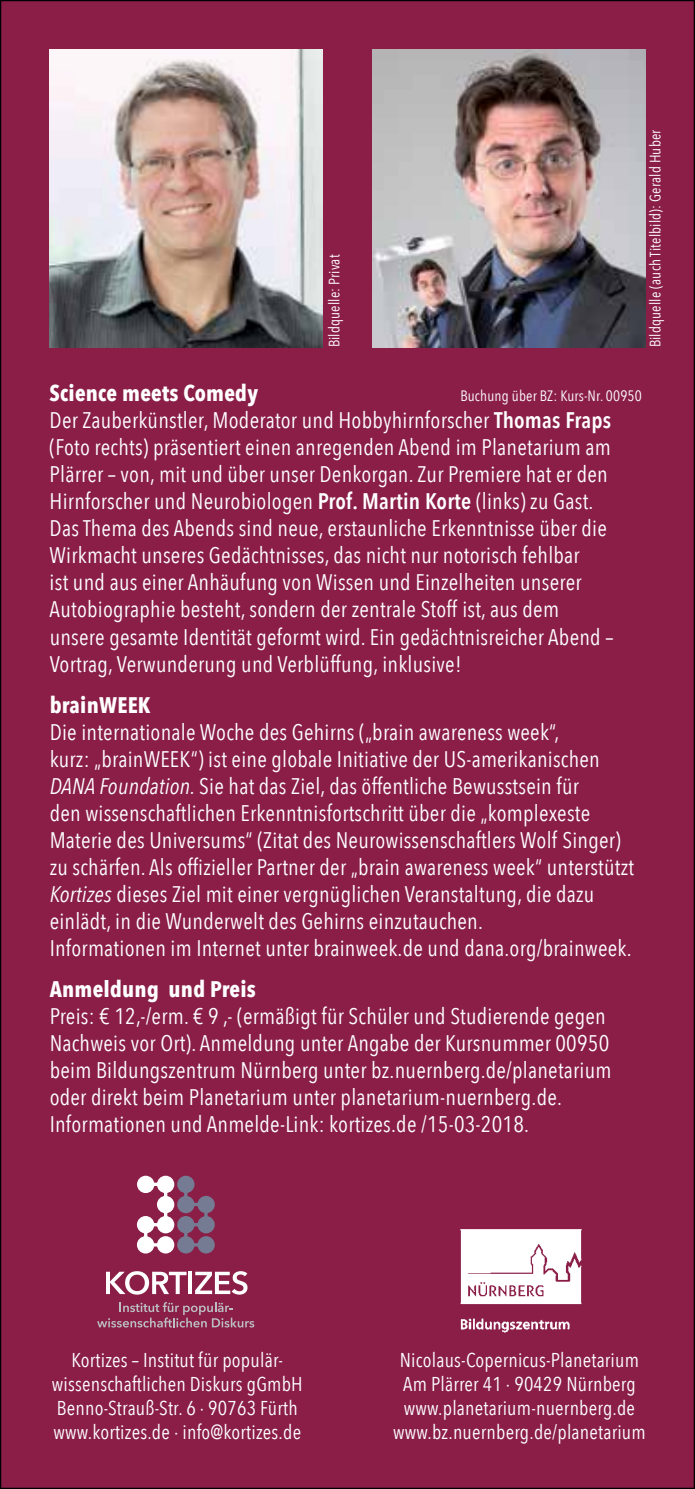
<style>
.page{position:relative;width:695px;height:1489px;background:#fff}
.page>*{position:absolute;margin:0;border:0;box-sizing:border-box;transform-origin:0 0}
.t1{font:22.5px/27px "Avenir Next Condensed";letter-spacing:.01em;color:#fff}
.t2{font:700 22.5px "Avenir Next Condensed";letter-spacing:.01em;color:#fff}
.t3{font:20px/24px "Avenir Next Condensed";letter-spacing:.01em;color:#fff;text-align:center}
.t4{font:15px "Avenir Next Condensed";letter-spacing:.01em;color:#fff}
.s1{font-weight:600}
.s2{font-style:italic}
</style>
<div class="page">
<div style="left:0;top:0;width:694px;height:1488px;background:#8a1e47"></div>
<svg style="left:97px;top:1302px;width:157px;height:25px"></svg>
<svg style="left:106px;top:1271px;width:80px;height:23px"></svg>
<hr style="left:188px;top:1271px;width:4px;height:22px;background:#fff">
<svg style="left:195px;top:1271px;width:52px;height:23px"></svg>
<div style="left:137px;top:1175px;width:17px;height:17px;background:#fff;border-radius:50%"></div>
<div style="left:157px;top:1235px;width:17px;height:18px;background:#fff;border-radius:50%"></div>
<div style="left:137px;top:1235px;width:17px;height:18px;background:#fff;border-radius:50%"></div>
<div style="left:157px;top:1215px;width:17px;height:18px;background:#fff;border-radius:50%"></div>
<div style="left:137px;top:1215px;width:17px;height:18px;background:#fff;border-radius:50%"></div>
<div style="left:157px;top:1175px;width:17px;height:17px;background:#fff;border-radius:50%"></div>
<div style="left:157px;top:1195px;width:17px;height:18px;background:#fff;border-radius:50%"></div>
<div style="left:177px;top:1175px;width:17px;height:17px;background:#747b93;border-radius:50%"></div>
<div style="left:177px;top:1235px;width:17px;height:18px;background:#747b93;border-radius:50%"></div>
<div style="left:197px;top:1235px;width:18px;height:18px;background:#747b93;border-radius:50%"></div>
<div style="left:177px;top:1215px;width:17px;height:18px;background:#747b93;border-radius:50%"></div>
<div style="left:197px;top:1215px;width:18px;height:18px;background:#747b93;border-radius:50%"></div>
<div style="left:177px;top:1195px;width:17px;height:18px;background:#747b93;border-radius:50%"></div>
<div style="left:197px;top:1195px;width:18px;height:18px;background:#747b93;border-radius:50%"></div>
<hr style="left:146px;top:1182px;width:20px;height:3px;background:#fff">
<hr style="left:146px;top:1222px;width:20px;height:4px;background:#fff">
<hr style="left:146px;top:1243px;width:20px;height:3px;background:#fff">
<hr style="left:164px;top:1184px;width:3px;height:40px;background:#fff">
<hr style="left:144px;top:1224px;width:3px;height:20px;background:#fff">
<hr style="left:185px;top:1202px;width:21px;height:3px;background:#747b93">
<hr style="left:186px;top:1222px;width:20px;height:4px;background:#747b93">
<hr style="left:186px;top:1243px;width:20px;height:3px;background:#747b93">
<hr style="left:204px;top:1204px;width:3px;height:20px;background:#747b93">
<hr style="left:184px;top:1224px;width:3px;height:20px;background:#747b93">
<hr style="left:184px;top:1184px;width:3px;height:20px;background:#747b93">
<img style="left:460px;top:1229px;width:122px;height:104px">
<img style="left:50px;top:50px;width:272px;height:297px">
<img style="left:372px;top:50px;width:273px;height:297px">
<p class="t4" style="left:321px;top:347px;width:94px;rotate:-90deg">Bildquelle: Privat</p>
<p class="t4" style="left:642px;top:347px;width:219px;rotate:-90deg">Bildquelle (auch Titelbild): Gerald Huber</p>
<p class="t2" style="left:50px;top:379px;width:210px">Science meets Comedy</p>
<p class="t4" style="left:460px;top:383px;width:183px">Buchung über BZ: Kurs-Nr. 00950</p>
<p class="t1" style="left:50px;top:406px;width:565px">Der Zauberkünstler, Moderator und Hobbyhirnforscher <span class="s1">Thomas Fraps </span>(Foto rechts) präsentiert einen anregenden Abend im Planetarium am Plärrer – von, mit und über unser Denkorgan. Zur Premiere hat er den Hirnforscher und Neurobiologen <span class="s1">Prof. Martin Korte</span> (links) zu Gast.<br>Das Thema des Abends sind neue, erstaunliche Erkenntnisse über die Wirkmacht unseres Gedächtnisses, das nicht nur notorisch fehlbar<br>ist und aus einer Anhäufung von Wissen und Einzelheiten unserer Autobiographie besteht, sondern der zentrale Stoff ist, aus dem unsere gesamte Identität geformt wird. Ein gedächtnisreicher Abend – Vortrag, Verwunderung und Verblüffung, inklusive!</p>
<p class="t2" style="left:50px;top:691px;width:103px">brainWEEK</p>
<p class="t1" style="left:50px;top:717px;width:586px">Die internationale Woche des Gehirns („brain awareness week“,<br>kurz: „brainWEEK“) ist eine globale Initiative der US-amerikanischen <span class="s2">DANA Foundation.</span> Sie hat das Ziel, das öffentliche Bewusstsein für<br>den wissenschaftlichen Erkenntnisfortschritt über die „komplexeste Materie des Universums“ (Zitat des Neurowissenschaftlers Wolf Singer) zu schärfen. Als offizieller Partner der „brain awareness week“ unterstützt <span class="s2">Kortizes</span> dieses Ziel mit einer vergnüglichen Veranstaltung, die dazu einlädt, in die Wunderwelt des Gehirns einzutauchen.<br>Informationen im Internet unter brainweek.de und dana.org/brainweek.</p>
<p class="t2" style="left:50px;top:975px;width:208px">Anmeldung und Preis</p>
<p class="t1" style="left:50px;top:1001px;width:563px">Preis: € 12,-/erm. € 9 ,- (ermäßigt für Schüler und Studierende gegen Nachweis vor Ort). Anmeldung unter Angabe der Kursnummer 00950 beim Bildungszentrum Nürnberg unter bz.nuernberg.de/planetarium oder direkt beim Planetarium unter planetarium-nuernberg.de.<br>Informationen und Anmelde-Link: kortizes.de /15-03-2018.</p>
<p class="t3" style="left:52px;top:1347px;width:252px">Kortizes – Institut für populär&shy;wissenschaftlichen Diskurs gGmbH Benno-Strauß-Str. 6 · 90763 Fürth www.kortizes.de · info@kortizes.de</p>
<p class="t3" style="left:393px;top:1347px;width:254px">Nicolaus-Copernicus-Planetarium Am Plärrer 41 · 90429 Nürnberg www.planetarium-nuernberg.de www.bz.nuernberg.de/planetarium</p>
</div>
